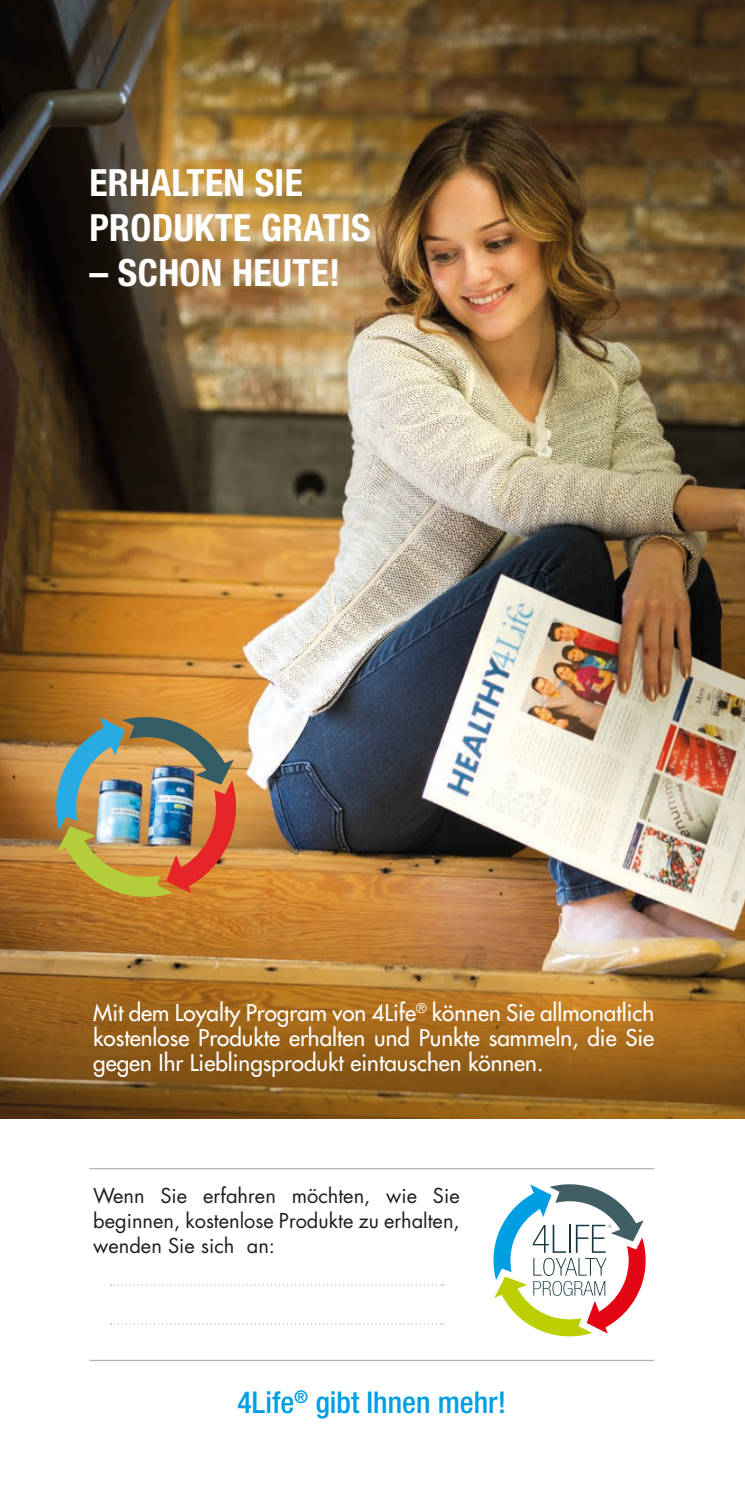
<style>
.page{position:relative;width:745px;height:1489px;background:#fff}
.page>*{position:absolute;margin:0;border:0;box-sizing:border-box;transform-origin:0 0}
.t1{font:700 condensed 37.5px/45px "Helvetica Neue LT Std";letter-spacing:.01em;color:#fff}
.t2{font:500 condensed 30px "Helvetica Neue LT Std";color:#009fe3}
.t3{font:500 22.5px/25px "Futura Std";color:#fff;text-align:justify}
.t4{font:20px/25px "Futura Std";color:#1d1d1b;text-align:justify}
</style>
<div class="page">
<img style="left:0;top:0;width:744px;height:1118px">
<svg style="left:493px;top:1184px;width:153px;height:152px"></svg>
<img style="left:56px;top:717px;width:180px;height:179px">
<hr style="left:89px;top:1167px;width:564px;height:2px;background:#b2b2b2">
<hr style="left:89px;top:1359px;width:564px;height:1px;background:#b2b2b2">
<svg style="left:110px;top:1284px;width:333px;height:1px"></svg>
<svg style="left:110px;top:1323px;width:333px;height:1px"></svg>
<h1 class="t1" style="left:89px;top:160px;width:282px">ERHALTEN SIE<br>PRODUKTE GRATIS</h1>
<h1 class="t1" style="left:89px;top:250px;width:252px">– SCHON HEUTE!</h1>
<p class="t3" style="left:93px;top:999px;width:562px">Mit dem Loyalty Program von 4Life<sup>®</sup> können Sie allmonatlich kostenlose Produkte erhalten und Punkte sammeln, die Sie gegen Ihr Lieblingsprodukt eintauschen können.</p>
<p class="t4" style="left:93px;top:1183px;width:368px">Wenn Sie erfahren möchten, wie Sie beginnen, kostenlose Produkte zu erhalten, wenden Sie sich an:</p>
<h2 class="t2" style="left:237px;top:1384px;width:270px">4Life<sup>®</sup> gibt Ihnen mehr!</h2>
</div>
